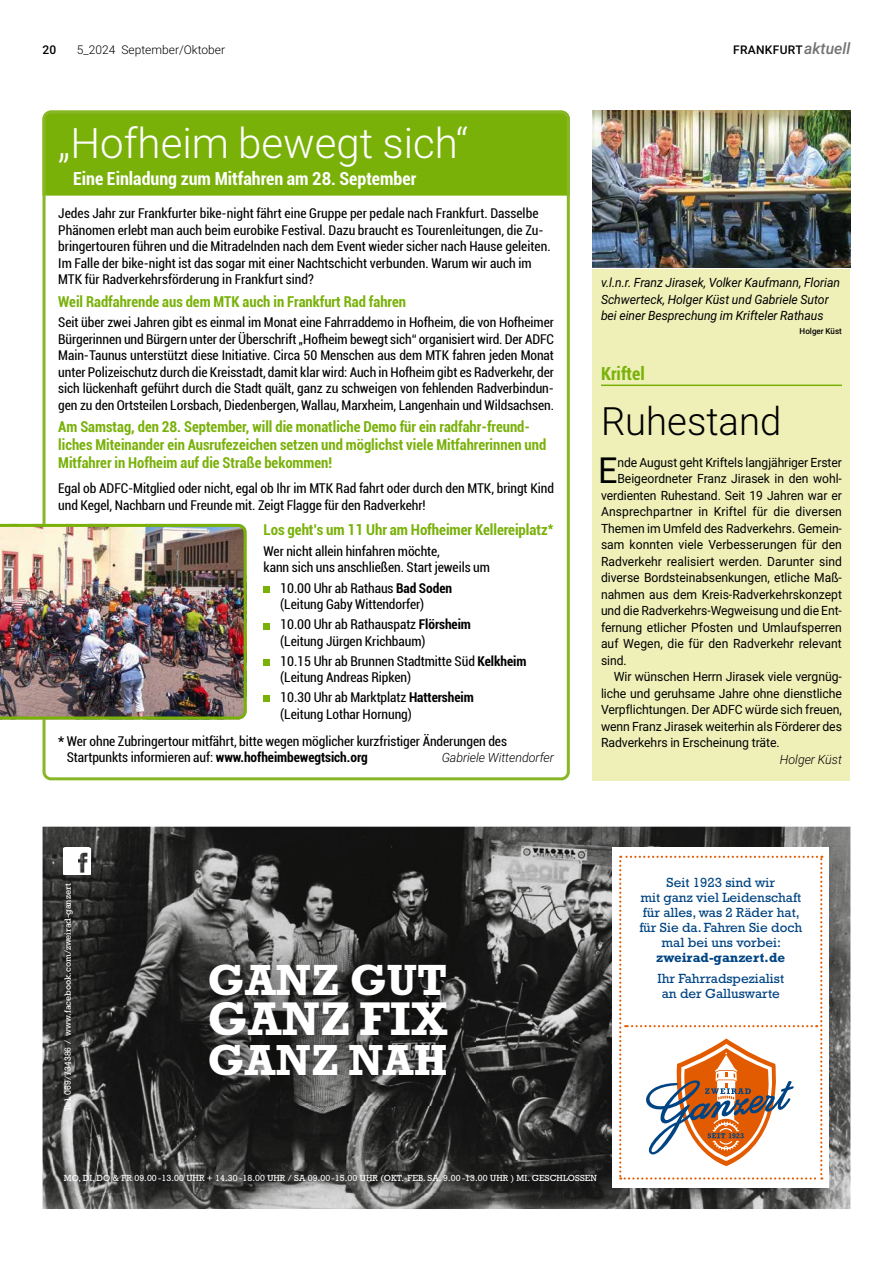
<style>
.page{position:relative;width:893px;height:1263px;background:#fff}
.page>*{position:absolute;margin:0;border:0;box-sizing:border-box;transform-origin:0 0}
.t1{font:700 48px "Rockwell";color:#fff}
.t2{font:700 44.25px "Rockwell";color:#fff}
.t3{font:700 44.1px "Rockwell";color:#fff}
.t4{font:300 42px "Roboto";color:#fff}
.t5{font:300 39px "Roboto";color:#000}
.t6{font:36px "Roboto";color:#000;scale:.95 1}
.t7{font:700 condensed 18px "Roboto";color:#fff}
.t8{font:700 condensed 18px "Roboto";color:#79b109}
.t9{font:700 condensed 15px/18px "Roboto";color:#79b109}
.t10{font:condensed 13.5px/16.5px "Roboto";letter-spacing:-.005em;color:#000}
.t11{font:13.5px/15px "Rockwell";color:#004483;text-align:center}
.t12{font:700 13.5px "Rockwell";color:#004483}
.t13{font:12.75px "Roboto";letter-spacing:-.005em;color:#000;scale:.95 1}
.t14{font:12.75px "Roboto";letter-spacing:-.005em;color:#000;scale:.96 1}
.t15{font:italic 12.75px/16.5px "Roboto";letter-spacing:-.005em;color:#000;scale:.96 1}
.t16{font:italic 300 12.75px "Roboto";letter-spacing:-.005em;color:#000}
.t17{font:300 12px "Roboto";color:#000}
.t18{font:500 12px "Roboto";letter-spacing:.025em;color:#000}
.t19{font:9px "Rockwell";letter-spacing:.01em;color:#fff}
.t20{font:500 8.25px "Roboto";color:#000}
.s1{font-style:italic;font-size:15.75px;color:#757474}
.s2{font-weight:700}
.s3{font-weight:700;font-stretch:normal}
</style>
<div class="page">
<div style="left:43px;top:111px;width:523px;height:85px;background:#79b109"></div>
<div style="left:592px;top:302px;width:258px;height:478px;background:#eff0b8"></div>
<div style="left:264px;top:586px;width:6px;height:7px;background:#79b109"></div>
<svg style="left:264px;top:623px;width:6px;height:6px"></svg>
<div style="left:264px;top:659px;width:6px;height:7px;background:#79b109"></div>
<svg style="left:264px;top:696px;width:6px;height:6px"></svg>
<div style="left:43px;top:111px;width:527px;height:669px;border:3px solid #87b725;border-radius:7px"></div>
<img style="left:592px;top:111px;width:258px;height:157px">
<div style="left:592px;top:269px;width:258px;height:77px;background:#eff0b8"></div>
<hr style="left:601px;top:384px;width:241px;height:2px;background:#79b109">
<img style="left:0;top:524px;width:247px;height:195px">
<img style="left:43px;top:827px;width:807px;height:382px">
<div style="left:612px;top:847px;width:217px;height:341px;background:#fff"></div>
<img style="left:181px;top:934px;width:295px;height:171px">
<img style="left:64px;top:847px;width:26px;height:27px">
<img style="left:51px;top:1161px;width:559px;height:34px">
<svg style="left:619px;top:856px;width:203px;height:323px"></svg>
<p class="t18" style="left:43px;top:42px;width:15px">20</p>
<p class="t17" style="left:77px;top:42px;width:150px">5_2024 September/Oktober</p>
<p class="t18" style="left:733px;top:42px;width:119px">FRANKFURT<span class="s1">aktuell</span></p>
<h3 class="t4" style="left:58px;top:113px;width:411px">„Hofheim bewegt sich“</h3>
<h3 class="t7" style="left:73px;top:166px;width:345px">Eine Einladung zum Mitfahren am 28. September</h3>
<p class="t10" style="left:58px;top:205px;width:494px">Jedes Jahr zur Frankfurter bike-night fährt eine Gruppe per pedale nach Frankfurt. Dasselbe Phänomen erlebt man auch beim eurobike Festival. Dazu braucht es Tourenleitungen, die Zu&shy;bringertouren führen und die Mitradelnden nach dem Event wieder sicher nach Hause geleiten.<br>Im Falle der bike-night ist das sogar mit einer Nachtschicht verbunden. Warum wir auch im MTK für Radverkehrsförderung in Frankfurt sind?</p>
<p class="t9" style="left:58px;top:292px;width:349px">Weil Radfahrende aus dem MTK auch in Frankfurt Rad fahren</p>
<p class="t10" style="left:58px;top:314px;width:497px;text-align:justify">Seit über zwei Jahren gibt es einmal im Monat eine Fahrraddemo in Hofheim, die von Hofheimer Bürgerinnen und Bürgern unter der Überschrift „Hofheim bewegt sich“ organisiert wird. Der ADFC Main-Taunus unterstützt diese Initiative. Circa 50 Menschen aus dem MTK fahren jeden Monat unter Polizeischutz durch die Kreisstadt, damit klar wird: Auch in Hofheim gibt es Radverkehr, der sich lückenhaft geführt durch die Stadt quält, ganz zu schweigen von fehlenden Radverbindun&shy;gen zu den Ortsteilen Lorsbach, Diedenbergen, Wallau, Marxheim, Langenhain und Wildsachsen.</p>
<p class="t9" style="left:58px;top:417px;width:489px">Am Samstag, den 28. September, will die monatliche Demo für ein radfahr-freund&shy;liches Miteinander ein Ausrufezeichen setzen und möglichst viele Mitfahrerinnen und<br>Mitfahrer in Hofheim auf die Straße bekommen!</p>
<p class="t10" style="left:58px;top:480px;width:497px">Egal ob ADFC-Mitglied oder nicht, egal ob Ihr im MTK Rad fahrt oder durch den MTK, bringt Kind und Kegel, Nachbarn und Freunde mit. Zeigt Flagge für den Radverkehr!</p>
<p class="t9" style="left:264px;top:520px;width:291px">Los geht’s um 11 Uhr am Hofheimer Kellereiplatz*</p>
<p class="t10" style="left:264px;top:542px;width:228px">Wer nicht allein hinfahren möchte,<br>kann sich uns anschließen. Start jeweils um</p>
<p class="t10" style="left:280px;top:579px;width:173px">10.00 Uhr ab Rathaus <span class="s2">Bad Soden </span>(Leitung Gaby Wittendorfer)</p>
<p class="t10" style="left:280px;top:616px;width:192px">10.00 Uhr ab Rathauspatz <span class="s2">Flörsheim </span>(Leitung Jürgen Krichbaum)</p>
<p class="t10" style="left:280px;top:652px;width:248px">10.15 Uhr ab Brunnen Stadtmitte Süd <span class="s2">Kelkheim </span>(Leitung Andreas Ripken)</p>
<p class="t10" style="left:280px;top:688px;width:195px">10.30 Uhr ab Marktplatz <span class="s2">Hattersheim </span>(Leitung Lothar Hornung)</p>
<p class="t10" style="left:67px;top:732px;width:442px;text-indent:-9px"><span class="s3">*</span> Wer ohne Zubringertour mitfährt, bitte wegen möglicher kurzfristiger Änderungen des<br>Startpunkts informieren auf: <span class="s2">www.hofheimbewegtsich.org</span></p>
<p class="t16" style="left:442px;top:749px;width:114px">Gabriele Wittendorfer</p>
<p class="t19" style="left:63px;top:1111px;width:229px;rotate:-90deg">Tel. 069/734386 / www.facebook.com/zweirad-ganzert</p>
<h2 class="t2" style="left:208px;top:954px;width:241px">GANZ GUT</h2>
<h1 class="t1" style="left:208px;top:991px;width:241px">GANZ FIX</h1>
<h3 class="t3" style="left:208px;top:1034px;width:241px">GANZ NAH</h3>
<p class="t15" style="left:601px;top:274px;width:251px">v.l.n.r. Franz Jirasek, Volker Kaufmann, Florian<br>Schwerteck, Holger Küst und Gabriele Sutor bei einer Besprechung im Krifteler Rathaus</p>
<p class="t20" style="left:800px;top:325px;width:44px">Holger Küst</p>
<h3 class="t8" style="left:601px;top:361px;width:45px">Kriftel</h3>
<h3 class="t5" style="left:601px;top:394px;width:182px">Ruhestand</h3>
<h3 class="t6" style="left:598px;top:445px;width:22px">E</h3>
<p class="t13" style="left:617px;top:453px;width:238px">nde August geht Kriftels langjähriger Erster</p>
<p class="t13" style="left:617px;top:470px;width:238px">Beigeordneter Franz Jirasek in den wohl-</p>
<p class="t13" style="left:601px;top:486px;width:255px">verdienten Ruhestand. Seit 19 Jahren war er</p>
<p class="t13" style="left:601px;top:503px;width:255px">Ansprechpartner in Kriftel für die diversen</p>
<p class="t13" style="left:601px;top:519px;width:255px">Themen im Umfeld des Radverkehrs. Gemein-</p>
<p class="t13" style="left:601px;top:536px;width:255px">sam konnten viele Verbesserungen für den</p>
<p class="t13" style="left:601px;top:552px;width:255px">Radverkehr realisiert werden. Darunter sind</p>
<p class="t13" style="left:601px;top:569px;width:255px">diverse Bordsteinabsenkungen, etliche Maß-</p>
<p class="t13" style="left:601px;top:585px;width:255px">nahmen aus dem Kreis-Radverkehrskonzept</p>
<p class="t13" style="left:601px;top:602px;width:255px">und die Radverkehrs-Wegweisung und die Ent-</p>
<p class="t13" style="left:601px;top:618px;width:255px">fernung etlicher Pfosten und Umlaufsperren</p>
<p class="t13" style="left:601px;top:635px;width:255px">auf Wegen, die für den Radverkehr relevant</p>
<p class="t13" style="left:601px;top:651px;width:29px">sind.</p>
<p class="t14" style="left:614px;top:668px;width:239px">Wir wünschen Herrn Jirasek viele vergnüg-</p>
<p class="t14" style="left:601px;top:684px;width:253px">liche und geruhsame Jahre ohne dienstliche</p>
<p class="t14" style="left:601px;top:701px;width:252px">Verpflichtungen. Der ADFC würde sich freuen,</p>
<p class="t14" style="left:601px;top:717px;width:253px">wenn Franz Jirasek weiterhin als Förderer des</p>
<p class="t14" style="left:601px;top:734px;width:188px">Radverkehrs in Erscheinung träte.</p>
<p class="t16" style="left:780px;top:750px;width:64px">Holger Küst</p>
<p class="t11" style="left:639px;top:875px;width:164px">Seit 1923 sind wir<br>mit ganz viel Leidenschaft für alles, was 2 Räder hat, für Sie da. Fahren Sie doch mal bei uns vorbei:</p>
<p class="t12" style="left:656px;top:950px;width:130px">zweirad-ganzert.de</p>
<p class="t11" style="left:657px;top:971px;width:128px">Ihr Fahrradspezialist an der Galluswarte</p>
<p class="t19" style="left:64px;top:1173px;width:535px">MO, DI, DO &amp; FR 09.00 -13.00 UHR + 14.30 -18.00 UHR / SA 09.00 -15.00 UHR (OKT.-FEB. SA. 9.00 -13.00 UHR ) MI. GESCHLOSSEN</p>
</div>
